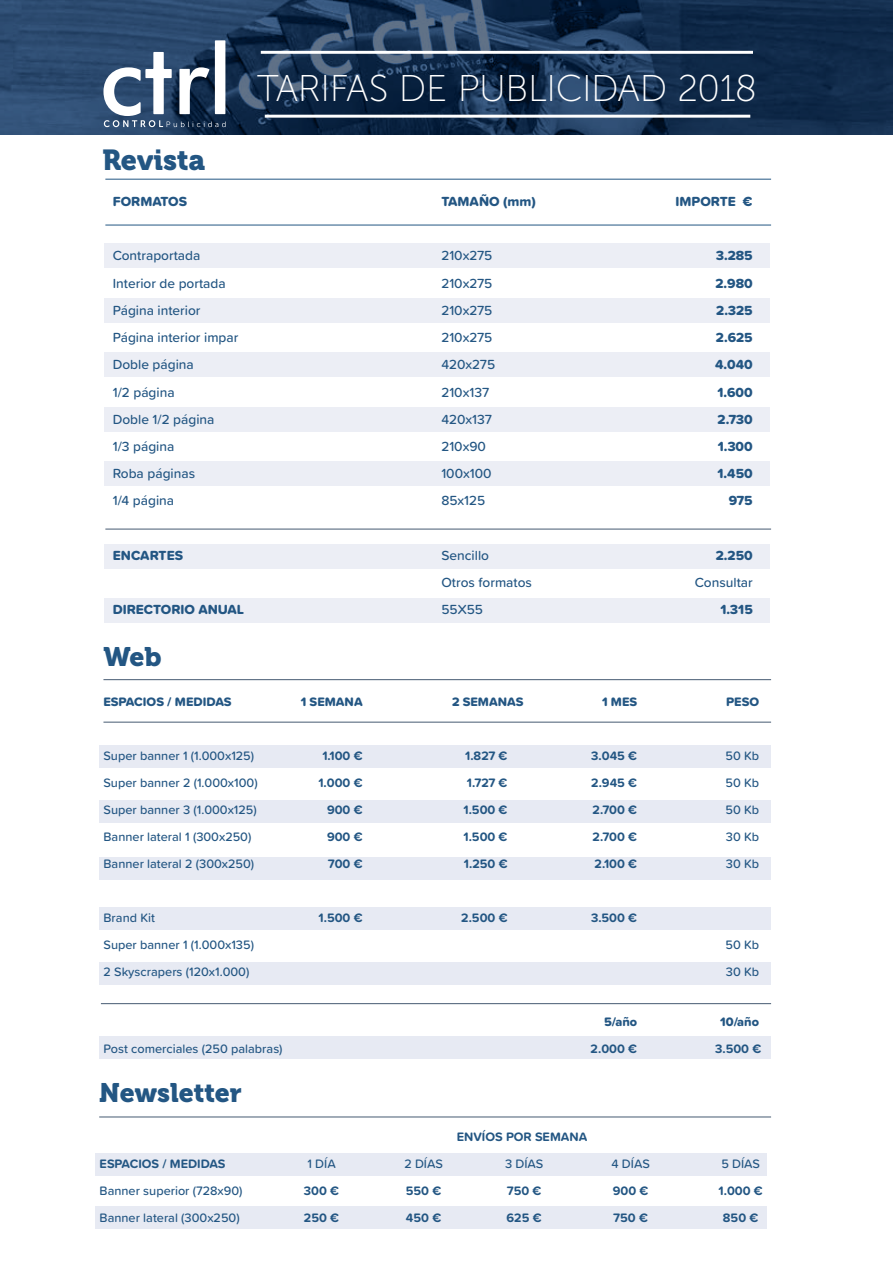
<style>
.page{position:relative;width:893px;height:1263px;background:#fff}
.page>*{position:absolute;margin:0;border:0;box-sizing:border-box;transform-origin:0 0}
.t1{font:37.2px "Museo Sans 100";letter-spacing:-.015em;color:#fff}
.t2{font:28.8px "Museo 900";color:#235683}
.t3{font:26.55px "Museo 900";color:#235683}
.t4{font:500 13.65px "Proxima Soft";color:#235683}
.t5{font:13.65px "Proxima Soft Extrabld";color:#235683}
.t6{font:500 12.75px "Proxima Soft";color:#235683}
.t7{font:700 12.75px "Proxima Soft";color:#235683}
.t8{font:12.75px "Proxima Soft Extrabld";color:#235683}
</style>
<div class="page">
<div style="left:104px;top:544px;width:666px;height:25px;background:#eceef5"></div>
<div style="left:104px;top:598px;width:666px;height:25px;background:#eceef5"></div>
<div style="left:104px;top:243px;width:666px;height:25px;background:#eceef5"></div>
<div style="left:104px;top:298px;width:666px;height:25px;background:#eceef5"></div>
<div style="left:104px;top:352px;width:666px;height:25px;background:#eceef5"></div>
<div style="left:104px;top:407px;width:666px;height:24px;background:#eceef5"></div>
<div style="left:104px;top:461px;width:666px;height:25px;background:#eceef5"></div>
<hr style="left:105px;top:179px;width:666px;height:1px;background:#235683">
<hr style="left:105px;top:225px;width:666px;height:1px;background:#235683">
<hr style="left:105px;top:529px;width:666px;height:1px;background:#465a72">
<div style="left:95px;top:1153px;width:671px;height:23px;background:#e7eaf3"></div>
<div style="left:95px;top:1206px;width:671px;height:23px;background:#e7eaf3"></div>
<svg style="left:0;top:0;width:893px;height:135px;background:#1a3556"></svg>
<svg style="left:103px;top:40px;width:123px;height:87px"></svg>
<hr style="left:261px;top:51px;width:492px;height:3px;background:#fff">
<hr style="left:265px;top:115px;width:485px;height:3px;background:#fff">
<div style="left:99px;top:745px;width:672px;height:23px;background:#e7eaf3"></div>
<div style="left:99px;top:800px;width:672px;height:23px;background:#e7eaf3"></div>
<div style="left:99px;top:857px;width:672px;height:23px;background:#e7eaf3"></div>
<div style="left:99px;top:907px;width:672px;height:23px;background:#e7eaf3"></div>
<div style="left:99px;top:962px;width:672px;height:23px;background:#e7eaf3"></div>
<div style="left:99px;top:1036px;width:672px;height:23px;background:#e7eaf3"></div>
<hr style="left:103px;top:679px;width:668px;height:1px;background:#465a72">
<hr style="left:103px;top:722px;width:668px;height:1px;background:#465a72">
<hr style="left:101px;top:1003px;width:670px;height:1px;background:#465a72">
<hr style="left:99px;top:1116px;width:672px;height:1px;background:#465a72">
<h1 class="t1" style="left:257px;top:68px;width:501px">TARIFAS DE PUBLICIDAD 2018</h1>
<h2 class="t2" style="left:102px;top:143px;width:105px">Revista</h2>
<p class="t5" style="left:113px;top:191px;width:76px">FORMATOS</p>
<p class="t5" style="left:441px;top:191px;width:96px">TAMAÑO (mm)</p>
<p class="t5" style="left:675px;top:191px;width:79px">IMPORTE €</p>
<p class="t4" style="left:113px;top:246px;width:89px">Contraportada</p>
<p class="t4" style="left:441px;top:246px;width:52px">210x275</p>
<p class="t5" style="left:716px;top:246px;width:38px">3.285</p>
<p class="t4" style="left:113px;top:273px;width:114px">Interior de portada</p>
<p class="t4" style="left:441px;top:273px;width:52px">210x275</p>
<p class="t5" style="left:715px;top:273px;width:39px">2.980</p>
<p class="t4" style="left:113px;top:300px;width:89px">Página interior</p>
<p class="t4" style="left:441px;top:300px;width:52px">210x275</p>
<p class="t5" style="left:716px;top:300px;width:38px">2.325</p>
<p class="t4" style="left:113px;top:327px;width:127px">Página interior impar</p>
<p class="t4" style="left:441px;top:327px;width:52px">210x275</p>
<p class="t5" style="left:716px;top:327px;width:38px">2.625</p>
<p class="t4" style="left:113px;top:355px;width:83px">Doble página</p>
<p class="t4" style="left:441px;top:355px;width:55px">420x275</p>
<p class="t5" style="left:715px;top:354px;width:39px">4.040</p>
<p class="t4" style="left:113px;top:382px;width:63px">1/2 página</p>
<p class="t4" style="left:441px;top:382px;width:49px">210x137</p>
<p class="t5" style="left:717px;top:382px;width:37px">1.600</p>
<p class="t4" style="left:113px;top:409px;width:103px">Doble 1/2 página</p>
<p class="t4" style="left:441px;top:409px;width:52px">420x137</p>
<p class="t5" style="left:718px;top:409px;width:37px">2.730</p>
<p class="t4" style="left:113px;top:436px;width:63px">1/3 página</p>
<p class="t4" style="left:441px;top:436px;width:46px">210x90</p>
<p class="t5" style="left:718px;top:436px;width:36px">1.300</p>
<p class="t4" style="left:113px;top:463px;width:84px">Roba páginas</p>
<p class="t4" style="left:441px;top:463px;width:52px">100x100</p>
<p class="t5" style="left:718px;top:463px;width:37px">1.450</p>
<p class="t4" style="left:113px;top:491px;width:63px">1/4 página</p>
<p class="t4" style="left:441px;top:491px;width:45px">85x125</p>
<p class="t5" style="left:729px;top:490px;width:26px">975</p>
<p class="t5" style="left:113px;top:545px;width:72px">ENCARTES</p>
<p class="t4" style="left:441px;top:545px;width:49px">Sencillo</p>
<p class="t5" style="left:716px;top:545px;width:39px">2.250</p>
<p class="t4" style="left:441px;top:572px;width:92px">Otros formatos</p>
<p class="t4" style="left:695px;top:572px;width:59px">Consultar</p>
<p class="t5" style="left:113px;top:599px;width:133px">DIRECTORIO ANUAL</p>
<p class="t4" style="left:441px;top:600px;width:43px">55X55</p>
<p class="t5" style="left:721px;top:599px;width:34px">1.315</p>
<h3 class="t3" style="left:103px;top:642px;width:60px">Web</h3>
<p class="t8" style="left:103px;top:692px;width:130px">ESPACIOS / MEDIDAS</p>
<p class="t8" style="left:301px;top:692px;width:63px">1 SEMANA</p>
<p class="t8" style="left:452px;top:692px;width:73px">2 SEMANAS</p>
<p class="t8" style="left:602px;top:692px;width:37px">1 MES</p>
<p class="t8" style="left:726px;top:692px;width:35px">PESO</p>
<p class="t6" style="left:103px;top:746px;width:152px">Super banner 1 (1.000x125)</p>
<p class="t7" style="left:322px;top:746px;width:42px">1.100 €</p>
<p class="t7" style="left:465px;top:746px;width:44px">1.827 €</p>
<p class="t7" style="left:591px;top:746px;width:47px">3.045 €</p>
<p class="t6" style="left:725px;top:746px;width:35px">50 Kb</p>
<p class="t6" style="left:103px;top:773px;width:156px">Super banner 2 (1.000x100)</p>
<p class="t7" style="left:318px;top:773px;width:46px">1.000 €</p>
<p class="t7" style="left:467px;top:773px;width:42px">1.727 €</p>
<p class="t7" style="left:591px;top:773px;width:47px">2.945 €</p>
<p class="t6" style="left:725px;top:773px;width:35px">50 Kb</p>
<p class="t6" style="left:104px;top:800px;width:155px">Super banner 3 (1.000x125)</p>
<p class="t7" style="left:327px;top:800px;width:37px">900 €</p>
<p class="t7" style="left:463px;top:800px;width:46px">1.500 €</p>
<p class="t7" style="left:592px;top:800px;width:46px">2.700 €</p>
<p class="t6" style="left:725px;top:800px;width:35px">50 Kb</p>
<p class="t6" style="left:104px;top:827px;width:149px">Banner lateral 1 (300x250)</p>
<p class="t7" style="left:327px;top:827px;width:37px">900 €</p>
<p class="t7" style="left:463px;top:827px;width:46px">1.500 €</p>
<p class="t7" style="left:593px;top:827px;width:46px">2.700 €</p>
<p class="t6" style="left:726px;top:827px;width:35px">30 Kb</p>
<p class="t6" style="left:104px;top:854px;width:152px">Banner lateral 2 (300x250)</p>
<p class="t7" style="left:328px;top:854px;width:36px">700 €</p>
<p class="t7" style="left:464px;top:854px;width:45px">1.250 €</p>
<p class="t7" style="left:595px;top:854px;width:44px">2.100 €</p>
<p class="t6" style="left:726px;top:854px;width:35px">30 Kb</p>
<p class="t6" style="left:104px;top:908px;width:53px">Brand Kit</p>
<p class="t7" style="left:319px;top:908px;width:46px">1.500 €</p>
<p class="t7" style="left:461px;top:908px;width:48px">2.500 €</p>
<p class="t7" style="left:591px;top:908px;width:48px">3.500 €</p>
<p class="t6" style="left:104px;top:935px;width:152px">Super banner 1 (1.000x135)</p>
<p class="t6" style="left:725px;top:935px;width:35px">50 Kb</p>
<p class="t6" style="left:104px;top:962px;width:147px">2 Skyscrapers (120x1.000)</p>
<p class="t6" style="left:726px;top:962px;width:35px">30 Kb</p>
<p class="t8" style="left:604px;top:1012px;width:35px">5/año</p>
<p class="t8" style="left:720px;top:1012px;width:40px">10/año</p>
<p class="t6" style="left:103px;top:1040px;width:181px">Post comerciales (250 palabras)</p>
<p class="t7" style="left:591px;top:1039px;width:48px">2.000 €</p>
<p class="t7" style="left:715px;top:1039px;width:48px">3.500 €</p>
<h3 class="t3" style="left:99px;top:1077px;width:144px">Newsletter</h3>
<p class="t7" style="left:457px;top:1127px;width:132px">ENVÍOS POR SEMANA</p>
<p class="t7" style="left:100px;top:1154px;width:127px">ESPACIOS / MEDIDAS</p>
<p class="t6" style="left:307px;top:1154px;width:30px">1 DÍA</p>
<p class="t6" style="left:404px;top:1154px;width:40px">2 DÍAS</p>
<p class="t6" style="left:505px;top:1154px;width:40px">3 DÍAS</p>
<p class="t6" style="left:611px;top:1154px;width:40px">4 DÍAS</p>
<p class="t6" style="left:721px;top:1154px;width:40px">5 DÍAS</p>
<p class="t6" style="left:100px;top:1181px;width:144px">Banner superior (728x90)</p>
<p class="t7" style="left:304px;top:1181px;width:37px">300 €</p>
<p class="t7" style="left:406px;top:1181px;width:37px">550 €</p>
<p class="t7" style="left:507px;top:1181px;width:36px">750 €</p>
<p class="t7" style="left:613px;top:1181px;width:37px">900 €</p>
<p class="t7" style="left:719px;top:1181px;width:46px">1.000 €</p>
<p class="t6" style="left:100px;top:1208px;width:142px">Banner lateral (300x250)</p>
<p class="t7" style="left:304px;top:1208px;width:37px">250 €</p>
<p class="t7" style="left:406px;top:1208px;width:37px">450 €</p>
<p class="t7" style="left:507px;top:1208px;width:37px">625 €</p>
<p class="t7" style="left:613px;top:1208px;width:36px">750 €</p>
<p class="t7" style="left:723px;top:1208px;width:37px">850 €</p>
</div>
